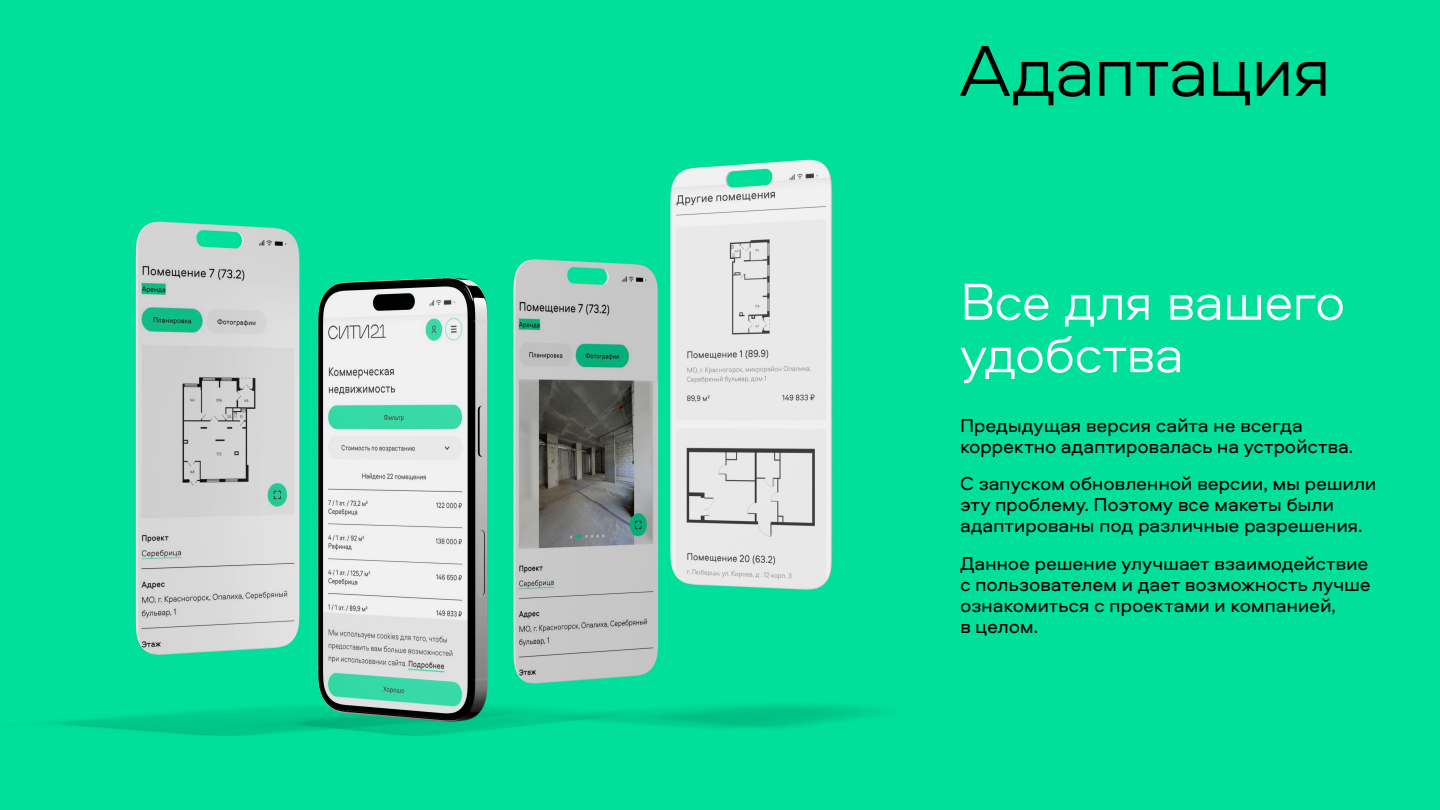
<style>
.page{position:relative;width:1440px;height:810px;background:#fff}
.page>*{position:absolute;margin:0;border:0;box-sizing:border-box;transform-origin:0 0}
.t1{font:300 75px "Aeroport";letter-spacing:-.025em;color:#000}
.t2{font:300 54px/52.5px "Aeroport";letter-spacing:-.03em;color:#fff}
.t3{font:19.5px/21px "Aeroport";letter-spacing:-.01em;color:#000}
</style>
<div class="page">
<img style="left:0;top:0;width:1440px;height:810px">
<h1 class="t1" style="left:960px;top:20px;width:373px">Адаптация</h1>
<h2 class="t2" style="left:960px;top:272px;width:387px">Все для вашего удобства</h2>
<p class="t3" style="left:960px;top:414px;width:395px">Предыдущая версия сайта не всегда корректно адаптировалась на устройства.</p>
<p class="t3" style="left:960px;top:472px;width:418px">С запуском обновленной версии, мы решили эту проблему. Поэтому все макеты были адаптированы под различные разрешения.</p>
<p class="t3" style="left:960px;top:552px;width:412px">Данное решение улучшает взаимодействие с пользователем и дает возможность лучше ознакомиться с проектами и компанией,<br>в целом.</p>
</div>
